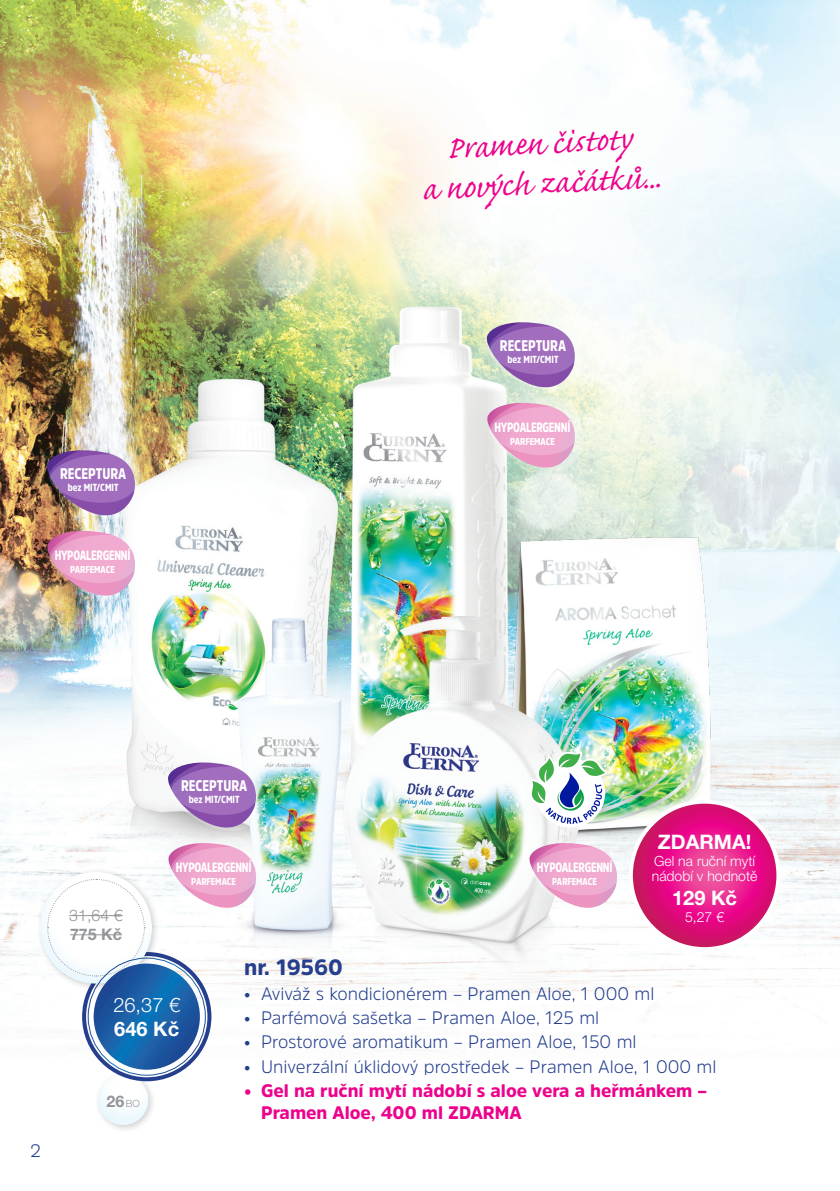
<style>
.page{position:relative;width:840px;height:1191px;background:#fff}
.page>*{position:absolute;margin:0;border:0;box-sizing:border-box;transform-origin:0 0}
.t1{font:40px/40px "Caflisch Script Web Pro";color:#ed028c;text-align:center}
.t2{font:900 22px "Amsi Pro";color:#253f8e}
.t3{font:700 20px "Helvetica Neue LT Pro";color:#fff}
.t4{font:300 20px "Helvetica Neue LT Pro";color:#fff}
.t5{font:300 18px "Amsi Pro";color:#253f8e}
.t6{font:900 18px/21.6px "Amsi Pro";color:#ed028c}
.t7{font:700 16px "Helvetica Neue LT Pro";color:#939598}
.t8{font:300 16px "Helvetica Neue LT Pro";color:#939598}
.t9{font:900 15.4px "Amsi Pro Narw";color:#fff;scale:.88 1}
.t10{font:300 14px/15.2px "Helvetica Neue LT Pro";color:#fff}
.t11{font:900 13.4px "Amsi Pro Narw";letter-spacing:-.02em;color:#fff;scale:.83 1}
.t12{font:900 10.2px "Amsi Pro Narw";color:#fff;scale:.9 1}
.t13{font:900 10px "Amsi Pro Narw";color:#fff;scale:.9 1}
.s1{font-weight:300;font-size:10px}
</style>
<div class="page">
<img style="left:0;top:0;width:839px;height:1081px">
<div style="left:94px;top:1070px;width:62px;height:63px;background:#231f20;opacity:.2"></div>
<div style="left:97px;top:1072px;width:54px;height:54px;background:#00aeef;opacity:.1"></div>
<div style="left:82px;top:952px;width:129px;height:129px;border:4px solid #253f8e;border-radius:50%"></div>
<div style="left:36px;top:867px;width:124px;height:125px;background:#231f20;opacity:.2"></div>
<div style="left:38px;top:868px;width:116px;height:116px;background:#00aeef;opacity:.1"></div>
<svg style="left:94px;top:963px;width:106px;height:106px;background:#1960a7"></svg>
<svg style="left:47px;top:878px;width:98px;height:99px"></svg>
<hr style="left:69px;top:915px;width:54px;height:1px;background:#939598">
<hr style="left:70px;top:934px;width:52px;height:1px;background:#939598">
<img style="left:72px;top:364px;width:207px;height:515px">
<img style="left:279px;top:275px;width:300px;height:341px">
<img style="left:420px;top:520px;width:371px;height:411px">
<img style="left:210px;top:613px;width:158px;height:378px">
<img style="left:342px;top:616px;width:237px;height:418px">
<svg style="left:630px;top:801px;width:148px;height:148px;background:#e22387"></svg>
<div style="left:628px;top:799px;width:152px;height:152px;border:4px solid #fff;border-radius:50%"></div>
<svg style="left:484px;top:312px;width:101px;height:163px;background:#d3b6cf"></svg>
<img style="left:44px;top:440px;width:101px;height:163px">
<svg style="left:165px;top:752px;width:101px;height:163px"></svg>
<svg style="left:526px;top:832px;width:101px;height:83px"></svg>
<img style="left:524px;top:746px;width:90px;height:78px">
<p class="t9" style="left:60px;top:462px;width:77px">RECEPTURA</p>
<p class="t12" style="left:68px;top:480px;width:58px">bez MIT/CMIT</p>
<p class="t11" style="left:55px;top:546px;width:93px">HYPOALERGENNÍ</p>
<p class="t13" style="left:70px;top:562px;width:51px">PARFEMACE</p>
<p class="t1" style="left:419px;top:131px;width:239px;rotate:-3deg">Pramen čistoty<br>a nových začátků...</p>
<p class="t9" style="left:499px;top:334px;width:77px">RECEPTURA</p>
<p class="t12" style="left:507px;top:352px;width:58px">bez MIT/CMIT</p>
<p class="t11" style="left:494px;top:418px;width:93px">HYPOALERGENNÍ</p>
<p class="t13" style="left:510px;top:434px;width:51px">PARFEMACE</p>
<p class="t5" style="left:30px;top:1138px;width:13px">2</p>
<p class="t8" style="left:69px;top:905px;width:55px">31,64 €</p>
<p class="t7" style="left:70px;top:924px;width:53px">775 Kč</p>
<p class="t9" style="left:181px;top:774px;width:77px">RECEPTURA</p>
<p class="t12" style="left:189px;top:792px;width:58px">bez MIT/CMIT</p>
<p class="t11" style="left:176px;top:858px;width:93px">HYPOALERGENNÍ</p>
<p class="t13" style="left:191px;top:874px;width:51px">PARFEMACE</p>
<p class="t11" style="left:536px;top:858px;width:93px">HYPOALERGENNÍ</p>
<p class="t13" style="left:552px;top:874px;width:51px">PARFEMACE</p>
<p class="t3" style="left:657px;top:829px;width:95px">ZDARMA!</p>
<p class="t10" style="left:651px;top:853px;width:107px">Gel na ruční mytí nádobí v hodnotě</p>
<p class="t3" style="left:671px;top:885px;width:66px">129 Kč</p>
<p class="t10" style="left:684px;top:909px;width:40px">5,27 €</p>
<p class="t4" style="left:113px;top:992px;width:68px">26,37 €</p>
<p class="t3" style="left:114px;top:1016px;width:66px">646 Kč</p>
<p class="t7" style="left:107px;top:1091px;width:35px">26<span class="s1">BO</span></p>
<p class="t2" style="left:244px;top:952px;width:100px">nr. 19560</p>
<p class="t5" style="left:244px;top:980px;width:411px">• Aviváž s kondicionérem – Pramen Aloe, 1 000 ml</p>
<p class="t5" style="left:244px;top:1005px;width:356px">• Parfémová sašetka – Pramen Aloe, 125 ml</p>
<p class="t5" style="left:244px;top:1029px;width:394px">• Prostorové aromatikum – Pramen Aloe, 150 ml</p>
<p class="t5" style="left:244px;top:1054px;width:473px">• Univerzální úklidový prostředek – Pramen Aloe, 1 000 ml</p>
<p class="t6" style="left:261px;top:1079px;width:447px;text-indent:-17px">• Gel na ruční mytí nádobí s aloe vera a heřmánkem –<br>Pramen Aloe, 400 ml ZDARMA</p>
</div>
